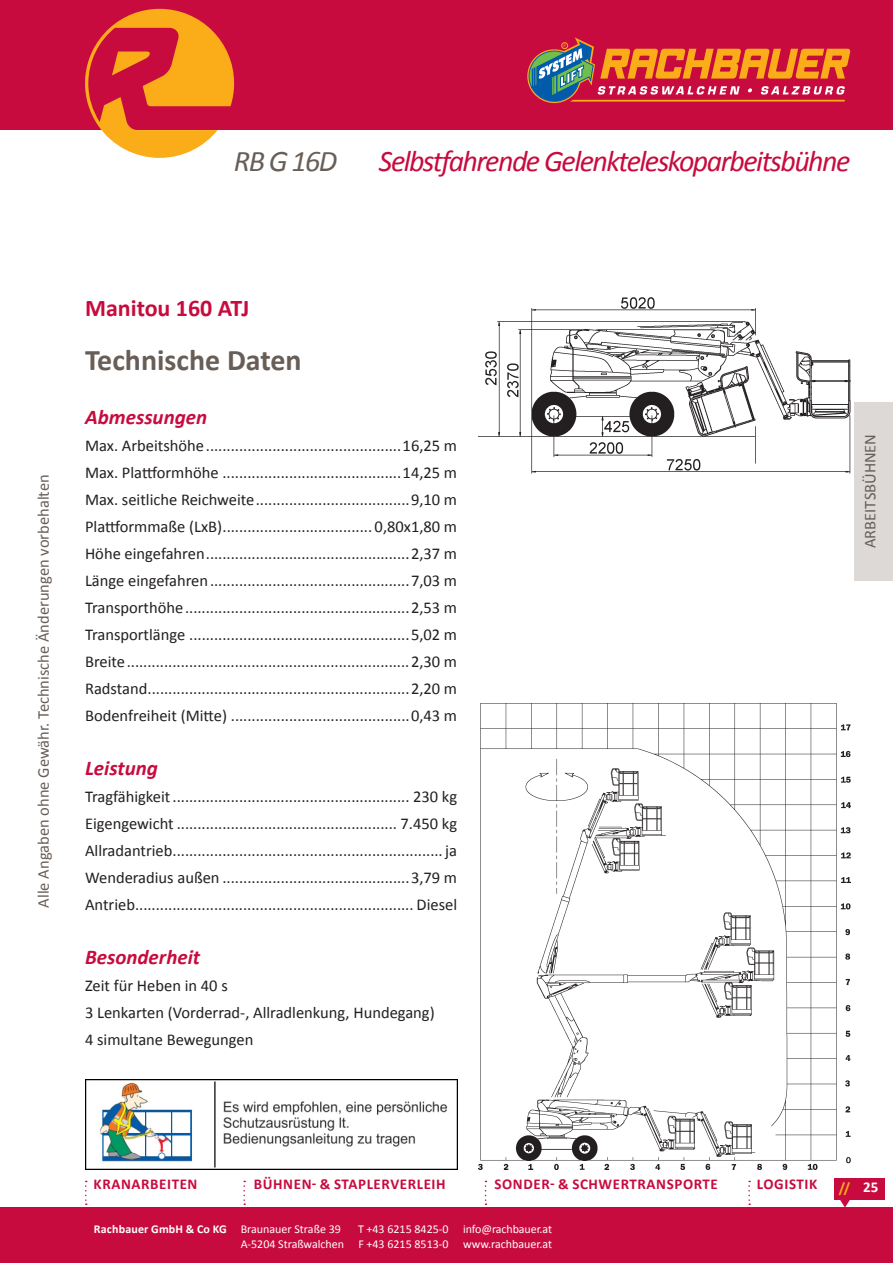
<style>
.page{position:relative;width:893px;height:1263px;background:#fff}
.page>*{position:absolute;margin:0;border:0;box-sizing:border-box;transform-origin:0 0}
.t1{font:italic 30px "Calibri";letter-spacing:-.05em;color:#c80b3e}
.t2{font:700 30px "Calibri";color:#685e58}
.t3{font:italic 30px "Calibri";color:#685e58}
.t4{font:700 24px "Calibri";color:#c80b3e}
.t5{font:italic 700 21px "Calibri";color:#c80b3e}
.t6{font:16.5px/27px "Calibri";color:#231f20;text-align:justify}
.t7{font:16.5px "Calibri";color:#685e58}
.t8{font:700 15px "Calibri";letter-spacing:.04em;color:#c80b3e}
.t9{font:700 15px "Calibri";color:#faad19}
.t10{font:700 15px "Calibri";color:#fff}
.t11{font:12px/14.4px "Calibri";color:#fff}
.s1{font-weight:700}
</style>
<div class="page">
<div style="left:0;top:1208px;width:893px;height:55px;background:#c80b3e"></div>
<div style="left:834px;top:1178px;width:51px;height:21px;background:#c80b3e"></div>
<svg style="left:839px;top:1199px;width:12px;height:8px"></svg>
<div style="left:0;top:0;width:893px;height:130px;background:#c80b3e"></div>
<svg style="left:85px;top:9px;width:149px;height:149px"></svg>
<svg style="left:85px;top:1181px;width:2px;height:24px"></svg>
<svg style="left:243px;top:1181px;width:2px;height:24px"></svg>
<svg style="left:485px;top:1181px;width:1px;height:24px"></svg>
<svg style="left:748px;top:1181px;width:2px;height:24px"></svg>
<div style="left:855px;top:402px;width:38px;height:178px;background:#dcd9d7"></div>
<svg style="left:527px;top:37px;width:323px;height:67px"></svg>
<img style="left:85px;top:1080px;width:372px;height:89px">
<img style="left:478px;top:298px;width:372px;height:176px">
<img style="left:478px;top:703px;width:372px;height:466px">
<h1 class="t3" style="left:234px;top:140px;width:105px">RB G 16D</h1>
<h1 class="t1" style="left:379px;top:140px;width:473px">Selbstfahrende Gelenkteleskoparbeitsbühne</h1>
<p class="t7" style="left:33px;top:908px;width:435px;rotate:-90deg">Alle Angaben ohne Gewähr. Technische Änderungen vorbehalten</p>
<h2 class="t4" style="left:85px;top:292px;width:166px">Manitou 160 ATJ</h2>
<h1 class="t2" style="left:85px;top:341px;width:218px">Technische Daten</h1>
<p class="t5" style="left:85px;top:403px;width:124px">Abmessungen</p>
<p class="t6" style="left:85px;top:432px;width:374px">Max. Arbeitshöhe...............................................16,25 m Max. Plattformhöhe ...........................................14,25 m Max. seitliche Reichweite.....................................9,10 m Plattformmaße (LxB).................................... 0,80x1,80 m Höhe eingefahren.................................................2,37 m Länge eingefahren................................................7,03 m Transporthöhe......................................................2,53 m Transportlänge .....................................................5,02 m Breite....................................................................2,30 m Radstand...............................................................2,20 m Bodenfreiheit (Mitte) ...........................................0,43 m</p>
<p class="t5" style="left:85px;top:754px;width:74px">Leistung</p>
<p class="t6" style="left:85px;top:783px;width:374px">Tragfähigkeit......................................................... 230 kg Eigengewicht ..................................................... 7.450 kg Allradantrieb................................................................. ja Wenderadius außen .............................................3,79 m Antrieb................................................................... Diesel</p>
<p class="t5" style="left:85px;top:943px;width:117px">Besonderheit</p>
<p class="t6" style="left:85px;top:972px;width:351px;text-align:left">Zeit für Heben in 40 s<br>3 Lenkarten (Vorderrad-, Allradlenkung, Hundegang)<br>4 simultane Bewegungen</p>
<p class="t7" style="left:860px;top:548px;width:115px;rotate:-90deg">ARBEITSBÜHNEN</p>
<p class="t8" style="left:94px;top:1175px;width:105px">KRANARBEITEN</p>
<p class="t8" style="left:254px;top:1175px;width:193px">BÜHNEN- &amp; STAPLERVERLEIH</p>
<p class="t8" style="left:495px;top:1175px;width:225px">SONDER- &amp; SCHWERTRANSPORTE</p>
<p class="t8" style="left:757px;top:1175px;width:62px">LOGISTIK</p>
<p class="t11" style="left:94px;top:1222px;width:252px;text-align:right"><span class="s1">Rachbauer GmbH &amp; Co KG</span> Braunauer Straße 39<br>A-5204 Straßwalchen</p>
<p class="t11" style="left:463px;top:1222px;width:91px">info@rachbauer.at www.rachbauer.at</p>
<p class="t11" style="left:358px;top:1222px;width:92px">T +43 6215 8425-0<br>F +43 6215 8513-0</p>
<p class="t9" style="left:839px;top:1178px;width:13px">//</p>
<p class="t10" style="left:863px;top:1177px;width:17px">25</p>
</div>
